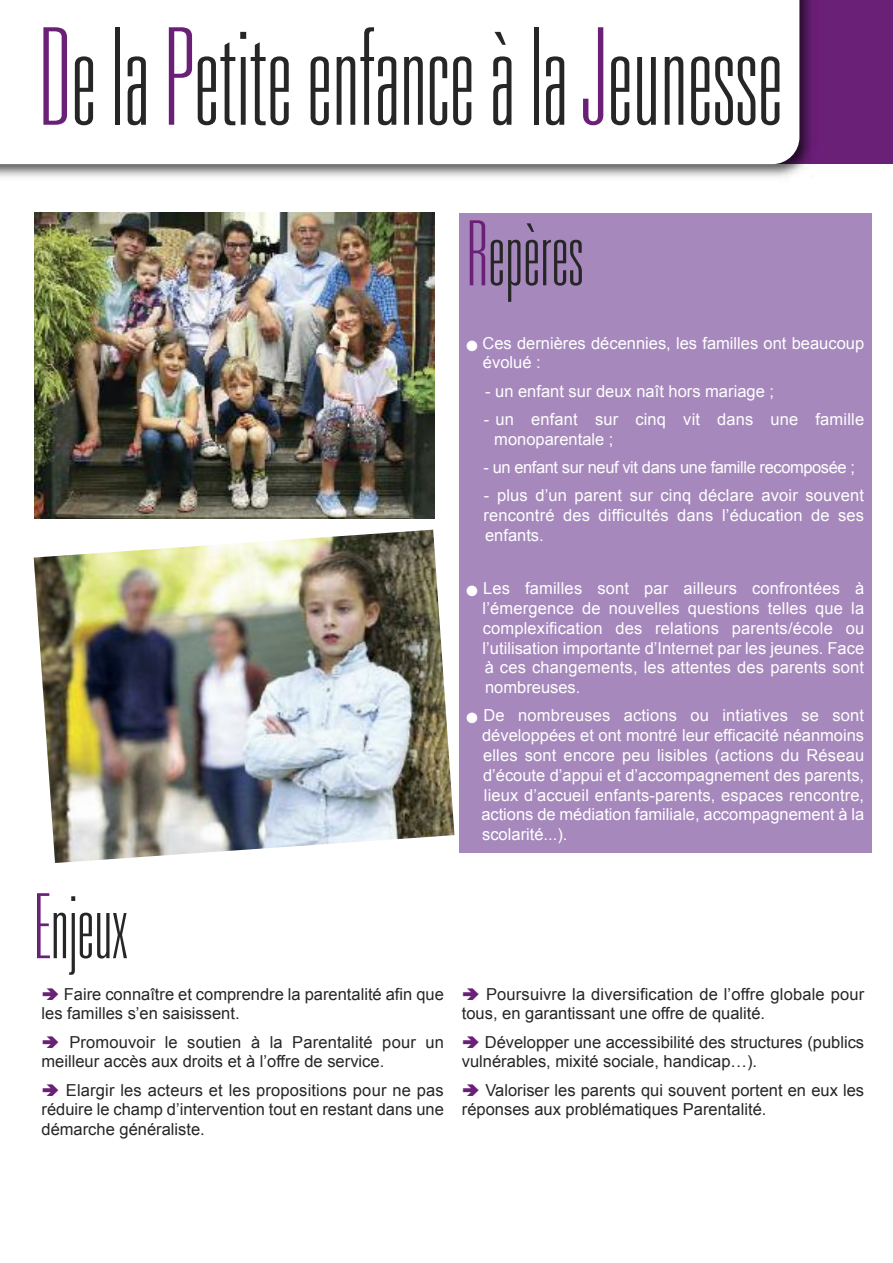
<style>
.page{position:relative;width:893px;height:1263px;background:#fff}
.page>*{position:absolute;margin:0;border:0;box-sizing:border-box;transform-origin:0 0}
.t1{font:100 ultra-condensed 135px "Univers LT Std";color:#272627}
.t2{font:100 ultra-condensed 90px "Univers LT Std";color:#272627}
.t3{font:16.5px/19.8px "Arial";color:#fff;text-align:justify}
.t4{font:16.5px/19.2px "Arial";color:#272627}
.t5{font:16.5px "Arial";letter-spacing:-.025em;color:#fff}
.s1{color:#6a2076}
</style>
<div class="page">
<div style="left:771px;top:0;width:122px;height:164px;background:#6a2076"></div>
<img style="left:799px;top:0;width:20px;height:164px">
<div style="left:771px;top:0;width:28px;height:164px;background:#fff"></div>
<div style="left:459px;top:213px;width:413px;height:639px;background:#a688bc"></div>
<img style="left:34px;top:530px;width:420px;height:333px">
<img style="left:34px;top:213px;width:400px;height:306px">
<h1 class="t1" style="left:39px;top:27px;width:745px"><span class="s1">D</span>e la <span class="s1">P</span>etite enfance à la <span class="s1">J</span>eunesse</h1>
<h2 class="t2" style="left:467px;top:220px;width:118px"><span class="s1">R</span>epères</h2>
<p class="t3" style="left:483px;top:333px;width:383px;text-indent:-16px">■ Ces dernières décennies, les familles ont beaucoup évolué :</p>
<p class="t3" style="left:485px;top:381px;width:290px">- un enfant sur deux naît hors mariage ;</p>
<p class="t3" style="left:494px;top:409px;width:371px;text-indent:-11px">- un enfant sur cinq vit dans une famille monoparentale ;</p>
<p class="t5" style="left:483px;top:458px;width:373px">- un enfant sur neuf vit dans une famille recomposée ;</p>
<p class="t3" style="left:483px;top:486px;width:382px">- plus d’un parent sur cinq déclare avoir souvent rencontré des difficultés dans l’éducation de ses enfants.</p>
<p class="t3" style="left:483px;top:578px;width:383px;text-indent:-16px">■ Les familles sont par ailleurs confrontées à l’émergence de nouvelles questions telles que la complexification des relations parents/école ou l’utilisation importante d’Internet par les jeunes. Face à ces changements, les attentes des parents sont nombreuses.</p>
<p class="t3" style="left:481px;top:706px;width:384px;text-indent:-15px">■ De nombreuses actions ou intiatives se sont développées et ont montré leur efficacité néanmoins elles sont encore peu lisibles (actions du Réseau d’écoute d’appui et d’accompagnement des parents, lieux d’accueil enfants-parents, espaces rencontre, actions de médiation familiale, accompagnement à la scolarité...).</p>
<h2 class="t2" style="left:34px;top:893px;width:95px"><span class="s1">E</span>njeux</h2>
<p class="t4" style="left:42px;top:984px;width:404px;text-indent:22px">Faire connaître et comprendre la parentalité afin que les familles s’en saisissent.</p>
<p class="t4" style="left:42px;top:1033px;width:404px;text-indent:28px">Promouvoir le soutien à la Parentalité pour un meilleur accès aux droits et à l’offre de service.</p>
<p class="t4" style="left:42px;top:1081px;width:404px;text-align:justify;text-indent:24px">Elargir les acteurs et les propositions pour ne pas réduire le champ d’intervention tout en restant dans une démarche généraliste.</p>
<p class="t4" style="left:462px;top:984px;width:404px;text-indent:24px">Poursuivre la diversification de l’offre globale pour tous, en garantissant une offre de qualité.</p>
<p class="t4" style="left:462px;top:1033px;width:404px;text-indent:23px">Développer une accessibilité des structures (publics vulnérables, mixité sociale, handicap…).</p>
<p class="t4" style="left:462px;top:1081px;width:404px;text-indent:24px">Valoriser les parents qui souvent portent en eux les réponses aux problématiques Parentalité.</p>
</div>
